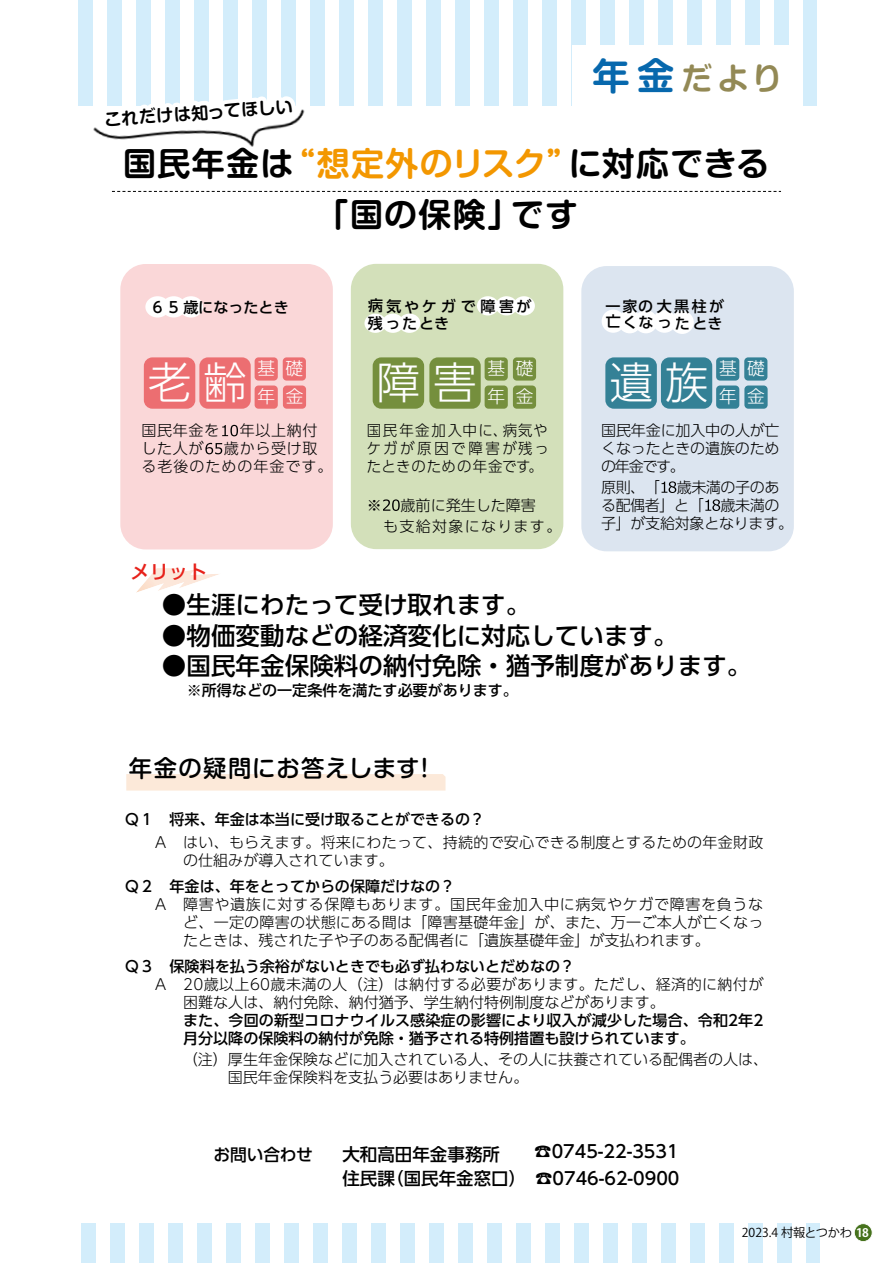
<style>
.page{position:relative;width:893px;height:1263px;background:#fff}
.page>*{position:absolute;margin:0;border:0;box-sizing:border-box;transform-origin:0 0}
.t1{font:300 43.65px "UD Shin Go Pro";color:#fff}
.t2{font:700 37.2px "Shin M Go Pro De";color:#0768ad}
.t3{font:700 33px "Shin M Go Pro De";letter-spacing:.04em;color:#000}
.t4{font:700 33px "Shin M Go Pro De";color:#f39700}
.t5{font:700 30.9px "Shin M Go Pro De";color:#938955}
.t6{font:500 24.6px "UD Shin Go Pro";color:#000}
.t7{font:500 23.4px "Shin M Go Pro";letter-spacing:.04em;color:#000}
.t8{font:500 19.2px "UD Shin Go Pro";color:#e7211a}
.t9{font:300 17.7px/28px "UD Shin Go Pro";color:#fff}
.t10{font:500 17.55px "UD Shin Go Pro";color:#000}
.t11{font:700 16.95px "Shin M Go Pro De";color:#000}
.t12{font:500 16.8px "UD Shin Go Pro";letter-spacing:-.01em;color:#000}
.t13{font:500 15.15px "UD Shin Go Pro";color:#000}
.t14{font:300 15.15px "UD Shin Go Pro";color:#000}
.t15{font:300 15px/18px "UD Shin Go Pro";color:#000;text-align:justify}
.t16{font:500 15px/18px "UD Shin Go Pro";color:#000}
.t17{font:300 15px/18px "UD Shin Go Pro";letter-spacing:.025em;color:#000}
.t18{font:300 15px/18px "UD Shin Go Pro";letter-spacing:.1em;color:#000;scale:.96 1}
.t19{font:300 15px/18px "UD Shin Go Pro";letter-spacing:-.02em;color:#000}
.t20{font:300 15px/18px "UD Shin Go Pro";letter-spacing:.065em;color:#000}
.t21{font:500 15px/17.4px "UD Shin Go Pro";letter-spacing:.17em;color:#000}
.t22{font:300 15px "UD Shin Go Pro";letter-spacing:.085em;color:#000}
.t23{font:300 15px "UD Shin Go Pro";letter-spacing:-.035em;color:#000}
.t24{font:500 15px "UD Shin Go Pro";letter-spacing:.13em;color:#000}
.t25{font:500 15px "UD Shin Go Pro";letter-spacing:.15em;color:#000}
.t26{font:300 15px "UD Shin Go Pro";color:#000;scale:.96 1}
.t27{font:12.15px "Koz Go Pro";color:#000}
.s1{font-size:15px}
.s2{font-weight:700;font-size:11.7px;color:#fff}
</style>
<div class="page">
<svg style="left:81px;top:1224px;width:738px;height:39px;fill:#d3edfb"></svg>
<svg style="left:78px;top:0;width:738px;height:105px;fill:#d3edfb"></svg>
<div style="left:573px;top:45px;width:227px;height:75px;background:#fff"></div>
<svg style="left:854px;top:1223px;width:19px;height:19px"></svg>
<svg style="left:95px;top:0;width:686px;height:368px"></svg>
<div style="left:120px;top:264px;width:213px;height:285px;background:#fad7d8;border-radius:25px"></div>
<svg style="left:222px;top:425px;width:16px;height:11px"></svg>
<svg style="left:205px;top:443px;width:17px;height:11px"></svg>
<div style="left:144px;top:357px;width:51px;height:52px;background:#ec6e71;border-radius:9px"></div>
<div style="left:199px;top:357px;width:52px;height:52px;background:#ec6e71;border-radius:9px"></div>
<div style="left:255px;top:357px;width:23px;height:24px;background:#ec6e71;border-radius:4px"></div>
<div style="left:255px;top:385px;width:23px;height:24px;background:#ec6e71;border-radius:4px"></div>
<div style="left:283px;top:357px;width:23px;height:24px;background:#ec6e71;border-radius:4px"></div>
<div style="left:283px;top:385px;width:23px;height:24px;background:#ec6e71;border-radius:4px"></div>
<div style="left:145px;top:296px;width:25px;height:21px;background:#fff;border-radius:50%"></div>
<div style="left:162px;top:296px;width:24px;height:21px;background:#fff;border-radius:50%"></div>
<div style="left:179px;top:296px;width:24px;height:21px;background:#fff;border-radius:50%"></div>
<div style="left:581px;top:266px;width:213px;height:285px;background:#dce5f0;border-radius:25px"></div>
<svg style="left:662px;top:481px;width:14px;height:12px"></svg>
<svg style="left:705px;top:499px;width:15px;height:12px"></svg>
<div style="left:671px;top:311px;width:23px;height:23px;background:#fff;border-radius:50%"></div>
<div style="left:618px;top:310px;width:23px;height:23px;background:#fff;border-radius:50%"></div>
<div style="left:634px;top:310px;width:23px;height:23px;background:#fff;border-radius:50%"></div>
<div style="left:653px;top:310px;width:23px;height:23px;background:#fff;border-radius:50%"></div>
<div style="left:602px;top:310px;width:23px;height:23px;background:#fff;border-radius:50%"></div>
<div style="left:605px;top:357px;width:52px;height:52px;background:#348196;border-radius:9px"></div>
<div style="left:661px;top:357px;width:51px;height:52px;background:#348196;border-radius:9px"></div>
<div style="left:716px;top:357px;width:23px;height:24px;background:#348196;border-radius:4px"></div>
<div style="left:716px;top:385px;width:23px;height:24px;background:#348196;border-radius:4px"></div>
<div style="left:744px;top:357px;width:23px;height:24px;background:#348196;border-radius:4px"></div>
<div style="left:744px;top:385px;width:24px;height:24px;background:#348196;border-radius:4px"></div>
<svg style="left:136px;top:568px;width:83px;height:25px"></svg>
<div style="left:351px;top:264px;width:212px;height:285px;background:#d3e0ba;border-radius:25px"></div>
<svg style="left:383px;top:499px;width:17px;height:12px"></svg>
<div style="left:373px;top:357px;width:51px;height:52px;background:#758f3d;border-radius:9px"></div>
<div style="left:429px;top:357px;width:52px;height:52px;background:#758f3d;border-radius:9px"></div>
<div style="left:485px;top:357px;width:23px;height:24px;background:#758f3d;border-radius:4px"></div>
<div style="left:485px;top:385px;width:23px;height:24px;background:#758f3d;border-radius:4px"></div>
<div style="left:513px;top:357px;width:23px;height:24px;background:#758f3d;border-radius:4px"></div>
<div style="left:513px;top:385px;width:23px;height:24px;background:#758f3d;border-radius:4px"></div>
<div style="left:477px;top:296px;width:22px;height:19px;background:#fff;border-radius:50%"></div>
<div style="left:495px;top:296px;width:22px;height:19px;background:#fff;border-radius:50%"></div>
<div style="left:513px;top:296px;width:22px;height:19px;background:#fff;border-radius:50%"></div>
<div style="left:364px;top:314px;width:22px;height:19px;background:#fff;border-radius:50%"></div>
<div style="left:399px;top:314px;width:21px;height:19px;background:#fff;border-radius:50%"></div>
<div style="left:382px;top:314px;width:22px;height:19px;background:#fff;border-radius:50%"></div>
<div style="left:126px;top:774px;width:320px;height:16px;background:#fce9d9"></div>
<p class="t11" style="left:103px;top:106px;width:190px;rotate:-4deg">これだけは知ってほしい</p>
<h3 class="t3" style="left:123px;top:136px;width:172px">国民年金は</h3>
<h2 class="t2" style="left:592px;top:45px;width:83px">年金</h2>
<h3 class="t5" style="left:681px;top:53px;width:103px">だより</h3>
<h3 class="t4" style="left:282px;top:136px;width:299px">“想定外のリスク”</h3>
<h3 class="t3" style="left:569px;top:136px;width:202px">に対応できる</h3>
<h3 class="t3" style="left:316px;top:187px;width:206px">「国の保険」</h3>
<h3 class="t3" style="left:511px;top:187px;width:68px">です</h3>
<p class="t13" style="left:150px;top:294px;width:140px"><span class="s1">６５歳</span>になったとき</p>
<p class="t21" style="left:368px;top:297px;width:165px">病気やケガで障害が残ったとき</p>
<p class="t25" style="left:605px;top:294px;width:120px">一家の大黒柱が</p>
<p class="t24" style="left:606px;top:310px;width:118px">亡くなったとき</p>
<h1 class="t1" style="left:148px;top:347px;width:101px">老齢</h1>
<p class="t9" style="left:257px;top:353px;width:19px">基</p>
<p class="t9" style="left:257px;top:382px;width:19px">年</p>
<p class="t9" style="left:285px;top:353px;width:19px">礎金</p>
<p class="t15" style="left:141px;top:421px;width:80px">国民年金を</p>
<p class="t15" style="left:240px;top:421px;width:79px">年以上納付</p>
<p class="t20" style="left:141px;top:439px;width:193px">した人が<br>る老後のための年金です。</p>
<p class="t15" style="left:224px;top:439px;width:95px">歳から受け取</p>
<p class="t8" style="left:131px;top:556px;width:78px">メリット</p>
<h1 class="t1" style="left:377px;top:347px;width:102px">障害</h1>
<p class="t9" style="left:487px;top:353px;width:19px">基</p>
<p class="t9" style="left:487px;top:382px;width:19px">年</p>
<p class="t9" style="left:516px;top:353px;width:19px">礎金</p>
<p class="t18" style="left:367px;top:421px;width:191px">国民年金加入中に、<br>ケガが原因で障害が残ったときのための年金です。</p>
<p class="t26" style="left:503px;top:418px;width:48px">病気や</p>
<p class="t15" style="left:367px;top:495px;width:17px">※</p>
<p class="t15" style="left:401px;top:495px;width:137px">歳前に発生した障害</p>
<p class="t22" style="left:383px;top:514px;width:180px">も支給対象になります。</p>
<h1 class="t1" style="left:609px;top:347px;width:101px">遺族</h1>
<p class="t9" style="left:719px;top:353px;width:19px">基</p>
<p class="t9" style="left:719px;top:382px;width:19px">年</p>
<p class="t9" style="left:747px;top:353px;width:19px">礎金</p>
<p class="t15" style="left:601px;top:421px;width:180px">国民年金に加入中の人が亡くなったときの遺族のための年金です。</p>
<p class="t23" style="left:677px;top:475px;width:104px">歳未満の子のあ</p>
<p class="t15" style="left:601px;top:477px;width:60px">原則、「</p>
<p class="t19" style="left:601px;top:495px;width:194px">る配偶者」と「<br>子」が支給対象となります。</p>
<p class="t15" style="left:721px;top:495px;width:60px">歳未満の</p>
<h3 class="t6" style="left:162px;top:585px;width:370px">●生涯にわたって受け取れます。</h3>
<h3 class="t6" style="left:162px;top:615px;width:517px">●物価変動などの経済変化に対応しています。</h3>
<h3 class="t6" style="left:162px;top:646px;width:591px">●国民年金保険料の納付免除・猶予制度があります。</h3>
<p class="t16" style="left:187px;top:681px;width:333px">※所得などの一定条件を満たす必要があります。</p>
<h3 class="t7" style="left:129px;top:749px;width:292px">年金の疑問にお答えします</h3>
<h3 class="t7" style="left:413px;top:749px;width:25px">!</h3>
<p class="t16" style="left:125px;top:810px;width:32px">Ｑ１</p>
<p class="t16" style="left:170px;top:810px;width:317px">将来、年金は本当に受け取ることができるの?</p>
<p class="t15" style="left:183px;top:832px;width:582px">はい、もらえます。将来にわたって、持続的で安心できる制度とするための年金財政の仕組みが導入されています。</p>
<p class="t15" style="left:183px;top:894px;width:582px">障害や遺族に対する保障もあります。国民年金加入中に病気やケガで障害を負うなど、一定の障害の状態にある間は「障害基礎年金」が、また、万一ご本人が亡くなったときは、残された子や子のある配偶者に「遺族基礎年金」が支払われます。</p>
<p class="t17" style="left:183px;top:975px;width:582px">20歳以上60歳未満の人（注）は納付する必要があります。ただし、経済的に納付が困難な人は、納付免除、納付猶予、学生納付特例制度などがあります。</p>
<p class="t16" style="left:183px;top:1011px;width:582px">また、今回の新型コロナウイルス感染症の影響により収入が減少した場合、令和2年2月分以降の保険料の納付が免除・猶予される特例措置も設けられています。</p>
<p class="t14" style="left:153px;top:829px;width:17px">Ａ</p>
<p class="t16" style="left:170px;top:877px;width:287px">年金は、年をとってからの保障だけなの?</p>
<p class="t16" style="left:125px;top:877px;width:32px">Ｑ２</p>
<p class="t15" style="left:153px;top:894px;width:17px">Ａ</p>
<p class="t16" style="left:170px;top:957px;width:407px">保険料を払う余裕がないときでも必ず払わないとだめなの?</p>
<p class="t16" style="left:125px;top:957px;width:32px">Ｑ３</p>
<p class="t15" style="left:153px;top:975px;width:17px">Ａ</p>
<p class="t15" style="left:228px;top:1049px;width:542px;text-indent:-45px">（注）厚生年金保険などに加入されている人、その人に扶養されている配偶者の人は、国民年金保険料を支払う必要はありません。</p>
<p class="t12" style="left:213px;top:1141px;width:101px">お問い合わせ</p>
<p class="t10" style="left:342px;top:1140px;width:159px">大和高田年金事務所</p>
<p class="t10" style="left:534px;top:1137px;width:146px">☎0745-22-3531</p>
<p class="t10" style="left:342px;top:1164px;width:54px">住民課</p>
<p class="t10" style="left:386px;top:1164px;width:142px">（国民年金窓口(</p>
<p class="t10" style="left:535px;top:1164px;width:146px">☎0746-62-0900</p>
<p class="t27" style="left:742px;top:1225px;width:129px">2023.4 村報とつかわ <span class="s2">18</span></p>
</div>
